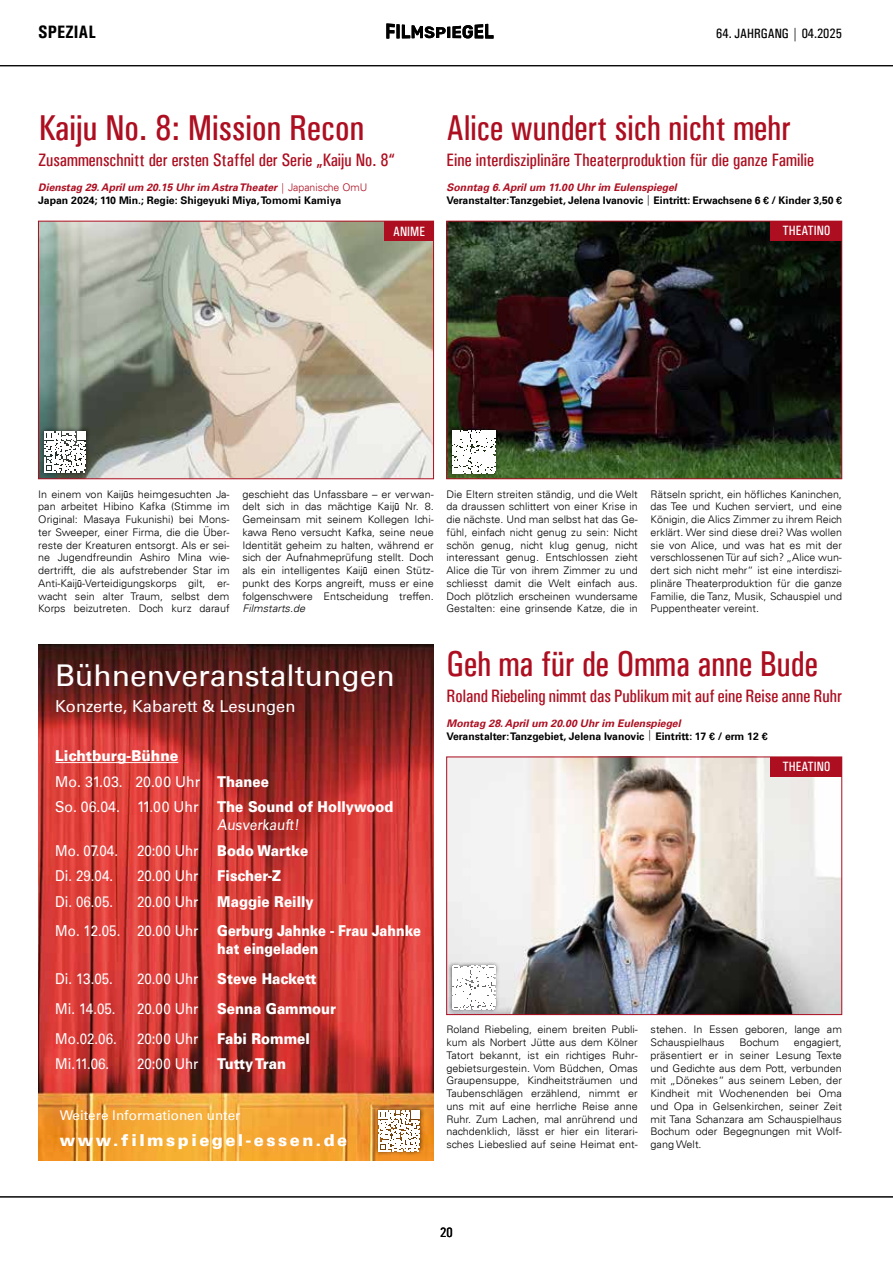
<style>
.page{position:relative;width:893px;height:1263px;background:#fff}
.page>*{position:absolute;margin:0;border:0;box-sizing:border-box;transform-origin:0 0}
.t1{font:36px "Univers Condensed";color:#ad0e20;scale:.95 1}
.t2{font:36px "Univers Condensed";color:#ad0e20}
.t3{font:30px "Univers 55 Roman";color:#fff}
.t4{font:18px "Univers Condensed";color:#ad0e20}
.t5{font:700 18px "Univers Condensed";color:#000}
.t6{font:16.5px "Univers 55 Roman";color:#fff}
.t7{font:900 16.5px "Univers 75";letter-spacing:.15em;color:#fff}
.t8{font:15px "Univers 55 Roman";color:#fff;scale:.89 1}
.t9{font:900 15px "Univers 75";color:#fff;scale:.9 1}
.t10{font:900 15px/18px "Univers 75";color:#fff;scale:.86 1}
.t11{font:15px "Univers 55 Roman";color:#fff;scale:.94 1}
.t12{font:900 15px "Univers 75";color:#fff;scale:.94 1}
.t13{font:15px "Univers 55 Roman";color:#fff;scale:.9 1}
.t14{font:13.5px "Univers 55 Roman";color:#fff}
.t15{font:13.5px "Univers Condensed";color:#000}
.t16{font:13.5px "Univers Condensed";color:#fff}
.t17{font:300 10.5px/12.8px "Univers LT";color:#000;text-align:justify}
.t18{font:700 10.5px/12.8px "Univers LT";color:#000}
.t19{font:italic 300 10.5px "Univers LT";color:#000}
.s1{font-style:italic;color:#ad0e20}
.s2{font-family:"Univers Condensed";font-weight:400;color:#ad0e20}
.s3{font-weight:300;color:#ad0e20}
.s4{font-family:"Univers Condensed"}
.s5{font-family:"Arial Narrow";font-weight:400}
.s6{font-family:"Univers 75";font-weight:900}
.s7{font-family:"Univers 55 Roman";font-weight:400}
</style>
<div class="page">
<hr style="left:0;top:65px;width:893px;height:1px;background:#000">
<hr style="left:0;top:1196px;width:893px;height:1px;background:#000">
<svg style="left:386px;top:23px;width:108px;height:15px"></svg>
<img style="left:448px;top:223px;width:392px;height:254px">
<div style="left:446px;top:221px;width:396px;height:258px;border:1px solid #ad0e20"></div>
<div style="left:771px;top:221px;width:71px;height:20px;background:#ad0e20"></div>
<svg style="left:447px;top:426px;width:53px;height:52px"></svg>
<svg style="left:452px;top:430px;width:43px;height:43px"></svg>
<img style="left:38px;top:645px;width:396px;height:516px">
<svg style="left:374px;top:1105px;width:51px;height:51px"></svg>
<svg style="left:379px;top:1110px;width:41px;height:41px"></svg>
<hr style="left:55px;top:762px;width:123px;height:1px;background:#fff">
<img style="left:40px;top:223px;width:392px;height:254px">
<div style="left:38px;top:221px;width:396px;height:258px;border:1px solid #ad0e20"></div>
<svg style="left:40px;top:426px;width:51px;height:51px"></svg>
<svg style="left:45px;top:431px;width:41px;height:41px"></svg>
<div style="left:384px;top:221px;width:50px;height:20px;background:#ad0e20"></div>
<img style="left:448px;top:759px;width:392px;height:254px">
<div style="left:446px;top:757px;width:396px;height:258px;border:1px solid #ad0e20"></div>
<div style="left:771px;top:757px;width:71px;height:19px;background:#ad0e20"></div>
<svg style="left:447px;top:961px;width:53px;height:53px"></svg>
<svg style="left:452px;top:966px;width:43px;height:43px"></svg>
<h3 class="t5" style="left:38px;top:21px;width:59px">SPEZIAL</h3>
<p class="t15" style="left:716px;top:26px;width:127px">64. JAHRGANG | 04.2025</p>
<h1 class="t2" style="left:38px;top:107px;width:328px">Kaiju No. 8: Mission Recon</h1>
<h3 class="t4" style="left:38px;top:149px;width:358px">Zusammenschnitt der ersten Staffel der Serie „Kaiju No. 8“</h3>
<p class="t18" style="left:38px;top:181px;width:331px"><span class="s1">Dienstag 29. April um 20.15 Uhr im Astra Theater</span> <span class="s2">|</span> <span class="s3">Japanische OmU<br></span>Japan 2024; 110 Min.; Regie: Shigeyuki Miya, Tomomi Kamiya</p>
<p class="t16" style="left:393px;top:223px;width:34px">ANIME</p>
<h1 class="t1" style="left:446px;top:107px;width:364px">Alice wundert sich nicht mehr</h1>
<h3 class="t4" style="left:446px;top:149px;width:369px">Eine interdisziplinäre Theaterproduktion für die ganze Familie</h3>
<p class="t18" style="left:446px;top:181px;width:397px"><span class="s1">Sonntag 6. April um 11.00 Uhr im Eulenspiegel<br></span>Veranstalter: Tanzgebiet, Jelena Ivanovic <span class="s4">|</span> Eintritt: Erwachsene 6 € / Kinder 3,50 €</p>
<p class="t16" style="left:782px;top:223px;width:49px">THEATIN0</p>
<p class="t17" style="left:38px;top:487px;width:193px">In einem von Kaij<span class="s5">ū</span>s heimgesuchten Ja&shy;pan arbeitet Hibino Kafka (Stimme im Original: Masaya Fukunishi) bei Mons&shy;ter Sweeper, einer Firma, die die Über&shy;reste der Kreaturen entsorgt. Als er sei&shy;ne Jugendfreundin Ashiro Mina wie&shy;dertrifft, die als aufstrebender Star im Anti-Kaij<span class="s5">ū</span>-Verteidigungskorps gilt, er&shy;wacht sein alter Traum, selbst dem Korps beizutreten. Doch kurz darauf</p>
<p class="t17" style="left:242px;top:487px;width:193px">geschieht das Unfassbare – er verwan&shy;delt sich in das mächtige Kaij<span class="s5">ū</span> Nr. 8.<br>Gemeinsam mit seinem Kollegen Ichi&shy;kawa Reno versucht Kafka, seine neue Identität geheim zu halten, während er sich der Aufnahmeprüfung stellt. Doch als ein intelligentes Kaij<span class="s5">ū</span> einen Stütz&shy;punkt des Korps angreift, muss er eine folgenschwere Entscheidung treffen.</p>
<p class="t19" style="left:242px;top:602px;width:64px">Filmstarts.de</p>
<p class="t17" style="left:446px;top:487px;width:193px">Die Eltern streiten ständig, und die Welt da draussen schlittert von einer Krise in die nächste. Und man selbst hat das Ge&shy;fühl, einfach nicht genug zu sein: Nicht schön genug, nicht klug genug, nicht interessant genug. Entschlossen zieht Alice die Tür von ihrem Zimmer zu und schliesst damit die Welt einfach aus.<br>Doch plötzlich erscheinen wundersame Gestalten: eine grinsende Katze, die in</p>
<p class="t17" style="left:651px;top:487px;width:193px">Rätseln spricht, ein höfliches Kaninchen, das Tee und Kuchen serviert, und eine Königin, die Alics Zimmer zu ihrem Reich erklärt. Wer sind diese drei? Was wollen sie von Alice, und was hat es mit der verschlossenen Tür auf sich? „Alice wun&shy;dert sich nicht mehr“ ist eine interdiszi&shy;plinäre Theaterproduktion für die ganze Familie, die Tanz, Musik, Schauspiel und Puppentheater vereint.</p>
<h2 class="t3" style="left:55px;top:657px;width:341px">Bühnenveranstaltungen</h2>
<h3 class="t6" style="left:55px;top:696px;width:242px">Konzerte, Kabarett &amp; Lesungen</h3>
<h3 class="t12" style="left:55px;top:746px;width:132px">Lichtburg-Bühne</h3>
<h3 class="t11" style="left:55px;top:772px;width:229px">Mo. 31.03. 20.00 Uhr <span class="s6">Thanee</span></h3>
<h3 class="t9" style="left:55px;top:797px;width:377px"><span class="s7">So. 06.04. 11.00 Uhr</span> The Sound of Hollywood</h3>
<h3 class="t13" style="left:217px;top:816px;width:94px">Ausverkauft!</h3>
<h3 class="t8" style="left:55px;top:841px;width:72px">Mo. 07.04.</h3>
<h3 class="t8" style="left:137px;top:841px;width:70px">20:00 Uhr</h3>
<h3 class="t9" style="left:217px;top:841px;width:103px">Bodo Wartke</h3>
<h3 class="t8" style="left:55px;top:867px;width:67px">Di. 29.04.</h3>
<h3 class="t8" style="left:137px;top:867px;width:70px">20.00 Uhr</h3>
<h3 class="t9" style="left:217px;top:866px;width:73px">Fischer-Z</h3>
<h3 class="t8" style="left:55px;top:892px;width:67px">Di. 06.05.</h3>
<h3 class="t8" style="left:137px;top:892px;width:70px">20.00 Uhr</h3>
<h3 class="t9" style="left:217px;top:892px;width:109px">Maggie Reilly</h3>
<h3 class="t8" style="left:55px;top:922px;width:162px">Mo. 12.05. 20.00 Uhr</h3>
<h3 class="t10" style="left:217px;top:922px;width:238px">Gerburg Jahnke - Frau Jahnke hat eingeladen</h3>
<h3 class="t8" style="left:55px;top:970px;width:66px">Di. 13.05.</h3>
<h3 class="t8" style="left:137px;top:970px;width:70px">20.00 Uhr</h3>
<h3 class="t9" style="left:217px;top:969px;width:112px">Steve Hackett</h3>
<h3 class="t8" style="left:55px;top:1000px;width:69px">Mi. 14.05.</h3>
<h3 class="t8" style="left:137px;top:1000px;width:70px">20.00 Uhr</h3>
<h3 class="t9" style="left:217px;top:999px;width:134px">Senna Gammour</h3>
<h3 class="t8" style="left:55px;top:1029px;width:71px">Mo.02.06.</h3>
<h3 class="t8" style="left:137px;top:1029px;width:70px">20:00 Uhr</h3>
<h3 class="t9" style="left:217px;top:1029px;width:105px">Fabi Rommel</h3>
<h3 class="t8" style="left:55px;top:1055px;width:62px">Mi.11.06.</h3>
<h3 class="t8" style="left:137px;top:1055px;width:70px">20:00 Uhr</h3>
<h3 class="t9" style="left:217px;top:1054px;width:78px">Tutty Tran</h3>
<p class="t14" style="left:60px;top:1107px;width:182px">Weitere Informationen unter</p>
<h3 class="t7" style="left:60px;top:1129px;width:289px">www.filmspiegel-essen.de</h3>
<h1 class="t1" style="left:446px;top:643px;width:392px">Geh ma für de Omma anne Bude</h1>
<h3 class="t4" style="left:446px;top:685px;width:397px">Roland Riebeling nimmt das Publikum mit auf eine Reise anne Ruhr</h3>
<p class="t18" style="left:446px;top:717px;width:323px"><span class="s1">Montag 28. April um 20.00 Uhr im Eulenspiegel<br></span>Veranstalter: Tanzgebiet, Jelena Ivanovic <span class="s4">|</span> Eintritt: 17 € / erm 12 €</p>
<p class="t16" style="left:782px;top:759px;width:49px">THEATIN0</p>
<p class="t17" style="left:446px;top:1023px;width:193px">Roland Riebeling, einem breiten Publi&shy;kum als Norbert Jütte aus dem Kölner Tatort bekannt, ist ein richtiges Ruhr&shy;gebietsurgestein. Vom Büdchen, Omas Graupensuppe, Kindheitsträumen und Taubenschlägen erzählend, nimmt er uns mit auf eine herrliche Reise anne Ruhr. Zum Lachen, mal anrührend und nachdenklich, lässt er hier ein literari&shy;sches Liebeslied auf seine Heimat ent-</p>
<p class="t17" style="left:651px;top:1023px;width:193px">stehen. In Essen geboren, lange am<br>Schauspielhaus</p>
<p class="t17" style="left:651px;top:1036px;width:193px;text-indent:143px">engagiert, präsentiert er in seiner Lesung Texte und Gedichte aus dem Pott, verbunden mit „Dönekes“ aus seinem Leben, der Kindheit mit Wochenenden bei Oma und Opa in Gelsenkirchen, seiner Zeit mit Tana Schanzara am Schauspielhaus Bochum oder Begegnungen mit Wolf&shy;gang Welt.</p>
<p class="t17" style="left:739px;top:1036px;width:41px">Bochum</p>
<p class="t15" style="left:440px;top:1225px;width:14px">20</p>
</div>
